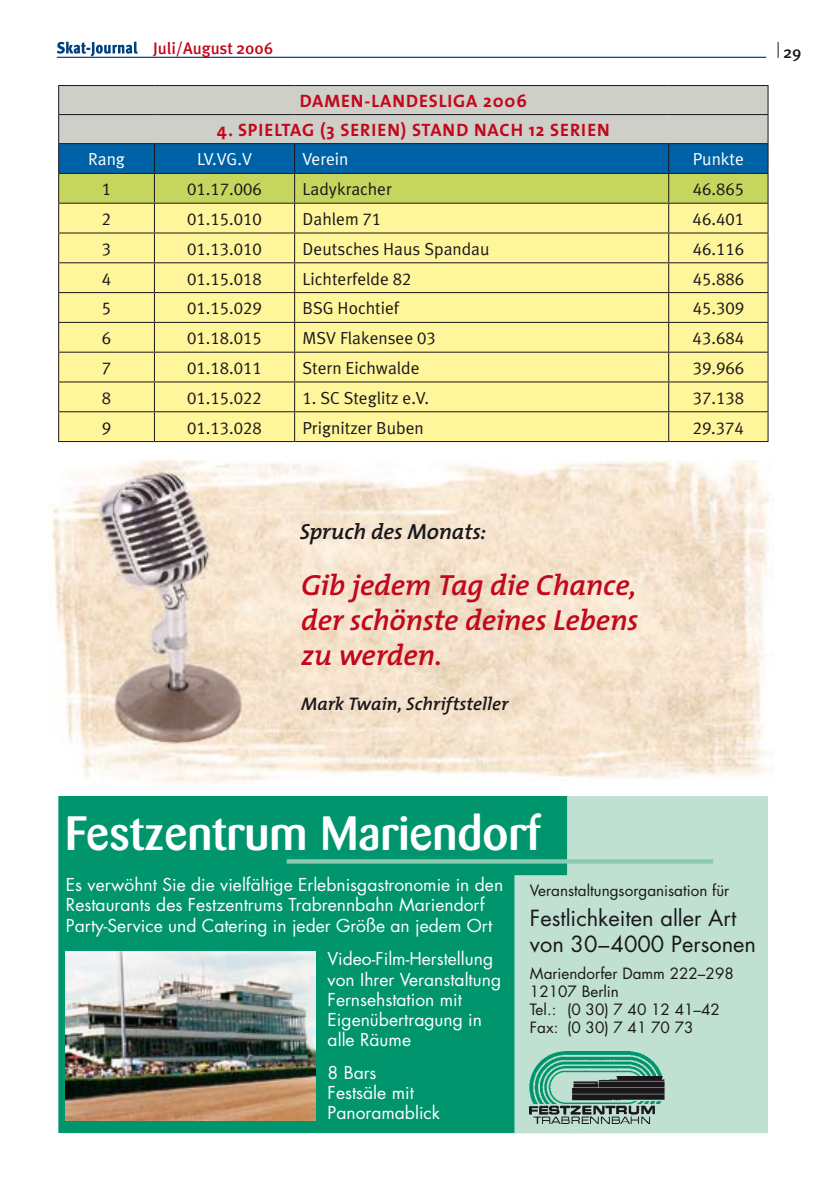
<style>
.page{position:relative;width:840px;height:1191px;background:#fff}
.page>*{position:absolute;margin:0;border:0;box-sizing:border-box;transform-origin:0 0}
.t1{font:500 47.6px "Barmeno";color:#fff}
.t2{font:italic 600 29.2px/34.8px "The Mix 6";letter-spacing:-.01em;color:#c1081c;text-align:justify}
.t3{font:italic 600 22px "The Mix 6";letter-spacing:-.01em;color:#1a171b}
.t4{font:21.6px/26px "Futura";color:#1a171b}
.t5{font:italic 600 18.2px "The Mix 6";color:#1a171b}
.t6{font:700 18px "The Mix 7";letter-spacing:.05em;color:#c1081c}
.t7{font:17.4px "Meta Plus Lining Normal";color:#1a171b}
.t8{font:17.4px/20.2px "Futura";color:#fff}
.t9{font:17.4px "Meta Plus Lining Normal";color:#fff}
.t10{font:500 16.6px "Meta";color:#c1081c}
.t11{font:16.6px "Meta Medium Caps";color:#1a171b}
.t12{font:15.2px/18.2px "Futura";color:#1a171b}
</style>
<div class="page">
<svg style="left:777px;top:42px;width:1px;height:16px"></svg>
<hr style="left:57px;top:57px;width:708px;height:1px;background:#003f81">
<svg style="left:57px;top:42px;width:81px;height:15px"></svg>
<img style="left:51px;top:460px;width:719px;height:324px">
<div style="left:59px;top:796px;width:578px;height:336px;background:#00956d"></div>
<div style="left:566px;top:796px;width:201px;height:337px;background:#c0e0d2"></div>
<img style="left:65px;top:951px;width:250px;height:169px">
<div style="left:515px;top:876px;width:66px;height:256px;background:#c0e0d2"></div>
<div style="left:514px;top:875px;width:68px;height:258px;border:2px solid #c0e0d2"></div>
<img style="left:530px;top:1051px;width:139px;height:53px">
<img style="left:529px;top:1077px;width:137px;height:46px">
<svg style="left:286px;top:859px;width:426px;height:4px;background:#87c7b0"></svg>
<hr style="left:58px;top:85px;width:96px;height:1px;background:#1a171b">
<hr style="left:154px;top:85px;width:140px;height:1px;background:#1a171b">
<hr style="left:294px;top:85px;width:374px;height:1px;background:#1a171b">
<hr style="left:668px;top:85px;width:100px;height:1px;background:#1a171b">
<svg style="left:58px;top:86px;width:710px;height:355px;background:#d5d898"></svg>
<hr style="left:58px;top:441px;width:96px;height:1px;background:#1a171b">
<hr style="left:154px;top:441px;width:140px;height:1px;background:#1a171b">
<hr style="left:294px;top:441px;width:374px;height:1px;background:#1a171b">
<hr style="left:668px;top:441px;width:100px;height:1px;background:#1a171b">
<p class="t10" style="left:153px;top:38px;width:122px">Juli/August 2006</p>
<p class="t11" style="left:782px;top:42px;width:18px">29</p>
<p class="t6" style="left:299px;top:85px;width:26px">DAME</p>
<p class="t6" style="left:351px;top:85px;width:66px">N-LANDESL</p>
<p class="t6" style="left:447px;top:85px;width:81px">IGA 2006</p>
<p class="t6" style="left:217px;top:114px;width:283px">4. SPIELTAG (3 SERIEN) STAND NACH</p>
<p class="t6" style="left:528px;top:114px;width:82px">12 SERIEN</p>
<p class="t9" style="left:88px;top:149px;width:38px">Rang</p>
<p class="t9" style="left:197px;top:149px;width:56px">LV.VG.V</p>
<p class="t9" style="left:302px;top:149px;width:47px">Verein</p>
<p class="t9" style="left:692px;top:149px;width:53px">Punkte</p>
<p class="t7" style="left:102px;top:179px;width:11px">1</p>
<p class="t7" style="left:187px;top:179px;width:76px">01.17.006</p>
<p class="t7" style="left:302px;top:179px;width:91px">Ladykracher</p>
<p class="t7" style="left:692px;top:179px;width:53px">46.865</p>
<p class="t7" style="left:102px;top:209px;width:11px">2</p>
<p class="t7" style="left:187px;top:209px;width:76px">01.15.010</p>
<p class="t7" style="left:302px;top:209px;width:80px">Dahlem 71</p>
<p class="t7" style="left:692px;top:209px;width:53px">46.401</p>
<p class="t7" style="left:102px;top:239px;width:11px">3</p>
<p class="t7" style="left:187px;top:239px;width:76px">01.13.010</p>
<p class="t7" style="left:302px;top:239px;width:188px">Deutsches Haus Spandau</p>
<p class="t7" style="left:692px;top:239px;width:53px">46.116</p>
<p class="t7" style="left:102px;top:268px;width:11px">4</p>
<p class="t7" style="left:187px;top:268px;width:76px">01.15.018</p>
<p class="t7" style="left:302px;top:268px;width:110px">Lichterfelde 82</p>
<p class="t7" style="left:692px;top:268px;width:53px">45.886</p>
<p class="t7" style="left:102px;top:298px;width:11px">5</p>
<p class="t7" style="left:187px;top:298px;width:76px">01.15.029</p>
<p class="t7" style="left:302px;top:298px;width:98px">BSG Hochtief</p>
<p class="t7" style="left:692px;top:298px;width:53px">45.309</p>
<p class="t7" style="left:102px;top:328px;width:11px">6</p>
<p class="t7" style="left:187px;top:328px;width:76px">01.18.015</p>
<p class="t7" style="left:302px;top:328px;width:135px">MSV Flakensee 03</p>
<p class="t7" style="left:692px;top:328px;width:53px">43.684</p>
<p class="t7" style="left:102px;top:358px;width:11px">7</p>
<p class="t7" style="left:187px;top:358px;width:76px">01.18.011</p>
<p class="t7" style="left:302px;top:358px;width:118px">Stern Eichwalde</p>
<p class="t7" style="left:692px;top:358px;width:53px">39.966</p>
<p class="t7" style="left:102px;top:388px;width:11px">8</p>
<p class="t7" style="left:187px;top:388px;width:76px">01.15.022</p>
<p class="t7" style="left:302px;top:388px;width:128px">1. SC Steglitz e.V.</p>
<p class="t7" style="left:692px;top:388px;width:53px">37.138</p>
<p class="t7" style="left:102px;top:417px;width:11px">9</p>
<p class="t7" style="left:187px;top:417px;width:76px">01.13.028</p>
<p class="t7" style="left:302px;top:417px;width:123px">Prignitzer Buben</p>
<p class="t7" style="left:692px;top:417px;width:53px">29.374</p>
<p class="t3" style="left:299px;top:513px;width:188px">Spruch des Monats:</p>
<h2 class="t2" style="left:301px;top:567px;width:339px">Gib jedem Tag die Chance, der schönste deines Lebens zu werden.</h2>
<p class="t5" style="left:301px;top:688px;width:209px">Mark Twain, Schriftsteller</p>
<h1 class="t1" style="left:65px;top:805px;width:476px">Festzentrum Mariendorf</h1>
<p class="t12" style="left:529px;top:881px;width:201px">Veranstaltungsorganisation für</p>
<p class="t4" style="left:529px;top:904px;width:227px">Festlichkeiten aller Art von 30–4000 Personen</p>
<p class="t12" style="left:529px;top:963px;width:205px">Mariendorfer Damm 222–298<br>12107 Berlin<br>Tel.: (0 30) 7 40 12 41–42<br>Fax: (0 30) 7 41 70 73</p>
<p class="t8" style="left:66px;top:874px;width:438px">Es verwöhnt Sie die vielfältige Erlebnisgastronomie in den<br>Restaurants des Festzentrums Trabrennbahn Mariendorf<br>Party-Service und Catering in jeder Größe an jedem Ort</p>
<p class="t8" style="left:327px;top:948px;width:175px">Video-Film-Herstellung von Ihrer Veranstaltung<br>Fernsehstation mit<br>Eigenübertragung in alle Räume</p>
<p class="t8" style="left:327px;top:1062px;width:114px">8 Bars<br>Festsäle mit<br>Panoramablick</p>
</div>
